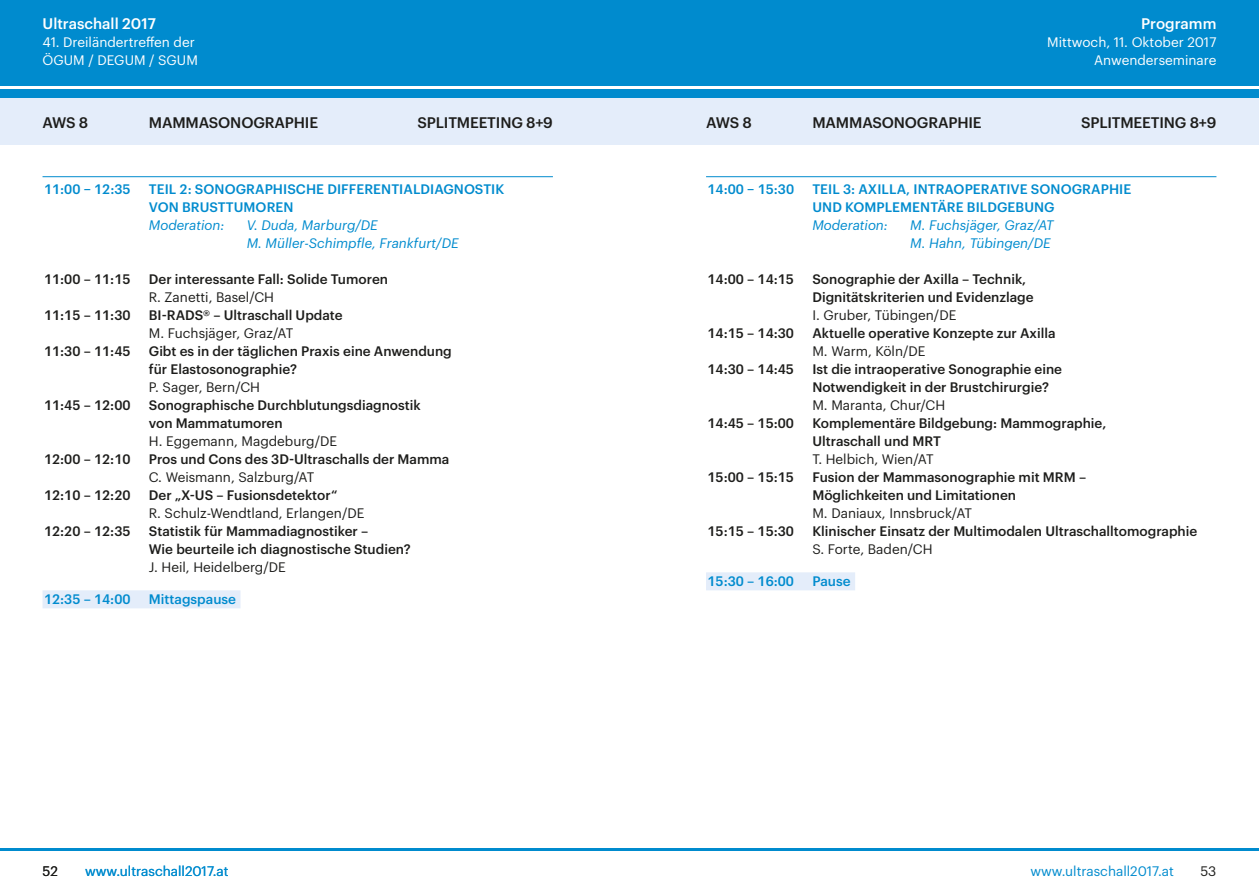
<style>
.page{position:relative;width:1259px;height:893px;background:#fff}
.page>*{position:absolute;margin:0;border:0;box-sizing:border-box;transform-origin:0 0}
.t1{font:500 15px "Graphik";letter-spacing:-.01em;color:#1d1d1b}
.t2{font:500 15px "Graphik";color:#fff}
.t3{font:500 13.5px/18px "Graphik";color:#1d1d1b}
.t4{font:13.5px "Graphik";color:#1d1d1b}
.t5{font:500 13.5px/18px "Graphik";letter-spacing:.005em;color:#008bce}
.t6{font:italic 13.5px/18px "Graphik";color:#008bce}
.t7{font:13.5px/18px "Graphik";color:#fff;text-align:right}
.t8{font:13.5px "Graphik";color:#008bce}
</style>
<div class="page">
<div style="left:0;top:0;width:1259px;height:85px;background:#008bce"></div>
<div style="left:0;top:89px;width:1259px;height:9px;background:#008bce"></div>
<div style="left:0;top:98px;width:1259px;height:47px;background:#e4edfa"></div>
<hr style="left:0;top:848px;width:1259px;height:2px;background:#008bce">
<hr style="left:706px;top:176px;width:510px;height:1px;background:#008bce">
<div style="left:706px;top:572px;width:149px;height:18px;background:#e4edfa"></div>
<hr style="left:43px;top:176px;width:510px;height:1px;background:#008bce">
<div style="left:43px;top:590px;width:197px;height:18px;background:#e4edfa"></div>
<p class="t2" style="left:43px;top:12px;width:115px">Ultraschall 2017</p>
<p class="t7" style="left:43px;top:32px;width:157px;text-align:left">41. Dreiländertreffen der<br>ÖGUM / DEGUM / SGUM</p>
<p class="t2" style="left:1141px;top:12px;width:77px">Programm</p>
<p class="t7" style="left:1047px;top:32px;width:171px">Mittwoch, 11. Oktober 2017<br>Anwenderseminare</p>
<p class="t1" style="left:43px;top:111px;width:47px">AWS 8</p>
<p class="t1" style="left:149px;top:111px;width:171px">MAMMASONOGRAPHIE</p>
<p class="t1" style="left:417px;top:111px;width:137px">SPLITMEETING 8+9</p>
<p class="t1" style="left:706px;top:111px;width:47px">AWS 8</p>
<p class="t1" style="left:812px;top:111px;width:171px">MAMMASONOGRAPHIE</p>
<p class="t1" style="left:1081px;top:111px;width:137px">SPLITMEETING 8+9</p>
<p class="t5" style="left:44px;top:179px;width:88px">11:00 – 12:35</p>
<p class="t5" style="left:149px;top:179px;width:357px">TEIL 2: SONOGRAPHISCHE DIFFERENTIALDIAGNOSTIK<br>VON BRUSTTUMOREN</p>
<p class="t6" style="left:149px;top:215px;width:77px">Moderation:</p>
<p class="t6" style="left:247px;top:215px;width:214px">V. Duda, Marburg/DE<br>M. Müller-Schimpfle, Frankfurt/DE</p>
<p class="t3" style="left:44px;top:269px;width:88px">11:00 – 11:15</p>
<p class="t3" style="left:149px;top:269px;width:241px">Der interessante Fall: Solide Tumoren</p>
<p class="t4" style="left:149px;top:287px;width:127px">R. Zanetti, Basel/CH</p>
<p class="t3" style="left:44px;top:305px;width:88px">11:15 – 11:30</p>
<p class="t3" style="left:149px;top:305px;width:195px">BI-RADS® – Ultraschall Update</p>
<p class="t4" style="left:149px;top:323px;width:146px">M. Fuchsjäger, Graz/AT</p>
<p class="t3" style="left:44px;top:341px;width:88px">11:30 – 11:45</p>
<p class="t3" style="left:149px;top:341px;width:304px">Gibt es in der täglichen Praxis eine Anwendung für Elastosonographie?</p>
<p class="t4" style="left:149px;top:377px;width:113px">P. Sager, Bern/CH</p>
<p class="t3" style="left:44px;top:395px;width:88px">11:45 – 12:00</p>
<p class="t3" style="left:149px;top:395px;width:273px">Sonographische Durchblutungsdiagnostik von Mammatumoren</p>
<p class="t4" style="left:149px;top:431px;width:190px">H. Eggemann, Magdeburg/DE</p>
<p class="t3" style="left:44px;top:449px;width:88px">12:00 – 12:10</p>
<p class="t3" style="left:149px;top:449px;width:302px">Pros und Cons des 3D-Ultraschalls der Mamma</p>
<p class="t4" style="left:149px;top:467px;width:167px">C. Weismann, Salzburg/AT</p>
<p class="t3" style="left:44px;top:485px;width:88px">12:10 – 12:20</p>
<p class="t3" style="left:149px;top:485px;width:190px">Der „X-US – Fusionsdetektor“</p>
<p class="t4" style="left:149px;top:503px;width:217px">R. Schulz-Wendtland, Erlangen/DE</p>
<p class="t3" style="left:44px;top:521px;width:88px">12:20 – 12:35</p>
<p class="t3" style="left:149px;top:521px;width:263px">Statistik für Mammadiagnostiker –<br>Wie beurteile ich diagnostische Studien?</p>
<p class="t4" style="left:149px;top:557px;width:138px">J. Heil, Heidelberg/DE</p>
<p class="t5" style="left:44px;top:589px;width:88px">12:35 – 14:00</p>
<p class="t5" style="left:149px;top:589px;width:89px">Mittagspause</p>
<p class="t5" style="left:707px;top:179px;width:88px">14:00 – 15:30</p>
<p class="t5" style="left:812px;top:179px;width:320px">TEIL 3: AXILLA, INTRAOPERATIVE SONOGRAPHIE<br>UND KOMPLEMENTÄRE BILDGEBUNG</p>
<p class="t6" style="left:812px;top:215px;width:77px">Moderation:</p>
<p class="t6" style="left:910px;top:215px;width:145px">M. Fuchsjäger, Graz/AT<br>M. Hahn, Tübingen/DE</p>
<p class="t3" style="left:707px;top:269px;width:88px">14:00 – 14:15</p>
<p class="t3" style="left:812px;top:269px;width:223px">Sonographie der Axilla – Technik,<br>Dignitätskriterien und Evidenzlage</p>
<p class="t4" style="left:812px;top:305px;width:145px">I. Gruber, Tübingen/DE</p>
<p class="t3" style="left:707px;top:323px;width:88px">14:15 – 14:30</p>
<p class="t3" style="left:812px;top:323px;width:245px">Aktuelle operative Konzepte zur Axilla</p>
<p class="t4" style="left:812px;top:341px;width:115px">M. Warm, Köln/DE</p>
<p class="t3" style="left:707px;top:359px;width:88px">14:30 – 14:45</p>
<p class="t3" style="left:812px;top:359px;width:251px">Ist die intraoperative Sonographie eine<br>Notwendigkeit in der Brustchirurgie?</p>
<p class="t4" style="left:812px;top:395px;width:134px">M. Maranta, Chur/CH</p>
<p class="t3" style="left:707px;top:413px;width:88px">14:45 – 15:00</p>
<p class="t3" style="left:812px;top:413px;width:295px">Komplementäre Bildgebung: Mammographie,<br>Ultraschall und MRT</p>
<p class="t4" style="left:812px;top:449px;width:123px">T. Helbich, Wien/AT</p>
<p class="t3" style="left:707px;top:467px;width:88px">15:00 – 15:15</p>
<p class="t3" style="left:812px;top:467px;width:275px">Fusion der Mammasonographie mit MRM –<br>Möglichkeiten und Limitationen</p>
<p class="t4" style="left:812px;top:503px;width:161px">M. Daniaux, Innsbruck/AT</p>
<p class="t3" style="left:707px;top:521px;width:88px">15:15 – 15:30</p>
<p class="t3" style="left:812px;top:521px;width:386px">Klinischer Einsatz der Multimodalen Ultraschalltomographie</p>
<p class="t4" style="left:812px;top:539px;width:122px">S. Forte, Baden/CH</p>
<p class="t5" style="left:707px;top:571px;width:88px">15:30 – 16:00</p>
<p class="t5" style="left:812px;top:571px;width:40px">Pause</p>
<p class="t4" style="left:43px;top:861px;width:17px">52</p>
<p class="t8" style="left:85px;top:861px;width:145px">www.ultraschall2017.at</p>
<p class="t8" style="left:1030px;top:861px;width:145px">www.ultraschall2017.at</p>
<p class="t4" style="left:1200px;top:861px;width:18px">53</p>
</div>
